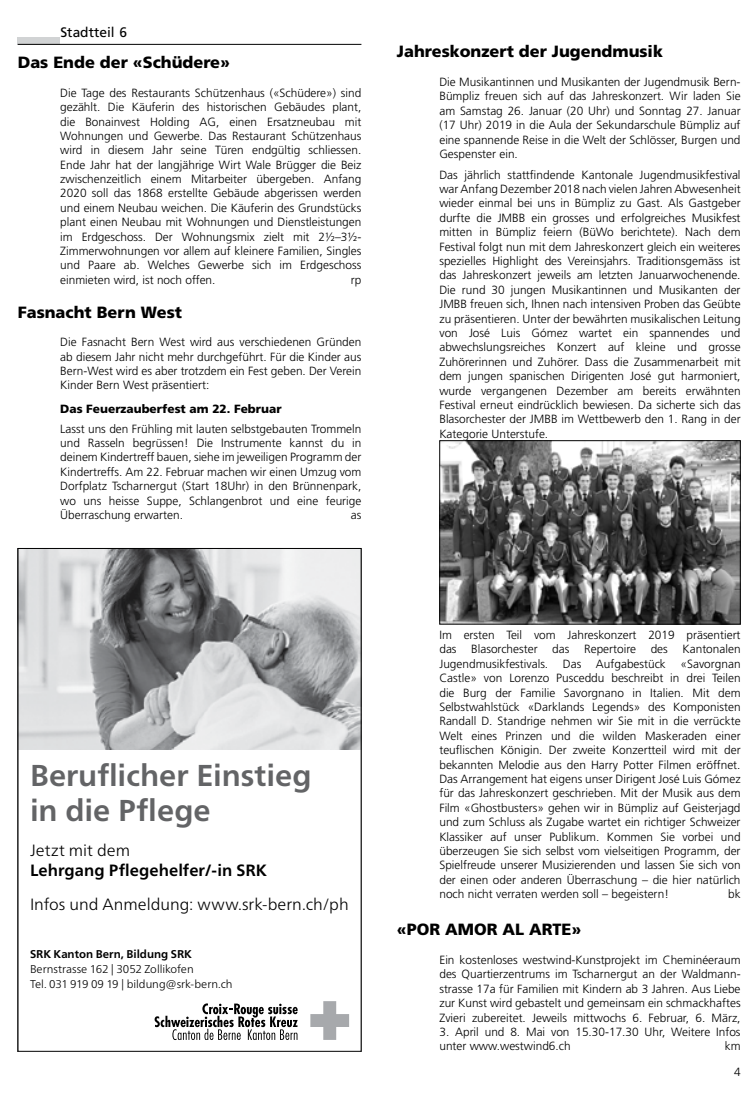
<style>
.page{position:relative;width:756px;height:1098px;background:#fff}
.page>*{position:absolute;margin:0;border:0;box-sizing:border-box;transform-origin:0 0}
.t1{font:700 30.12px/35.6px "Frutiger Neue LTW1 G";color:#636466}
.t2{font:300 16.38px "Frutiger Neue LTW1 G";color:#000}
.t3{font:700 16.38px "Frutiger Neue LTW1 G";letter-spacing:.005em;color:#000}
.t4{font:900 16.25px "Frutiger";color:#000}
.t5{font:13.75px "Frutiger";color:#000}
.t6{font:300 11.88px/14.4px "Frutiger";color:#000;text-align:justify}
.t7{font:900 11.88px "Frutiger";color:#000}
.t8{font:300 11.25px/15.1px "Frutiger Neue LTW1 G";letter-spacing:-.005em;color:#000}
.t9{font:700 11.25px "Frutiger Neue LTW1 G";color:#000}
</style>
<div class="page">
<div style="left:18px;top:37px;width:42px;height:7px;background:#d1d3d4"></div>
<hr style="left:18px;top:44px;width:343px;height:1px;background:#000">
<img style="left:441px;top:442px;width:298px;height:180px">
<div style="left:439px;top:440px;width:302px;height:184px;border:1px solid #000"></div>
<svg style="left:20px;top:550px;width:339px;height:490px"></svg>
<p class="t5" style="left:60px;top:24px;width:68px">Stadtteil 6</p>
<h3 class="t4" style="left:18px;top:52px;width:214px">Das Ende der «Schüdere»</h3>
<p class="t6" style="left:60px;top:86px;width:303px">Die Tage des Restaurants Schützenhaus («Schüdere») sind gezählt. Die Käuferin des historischen Gebäudes plant, die Bonainvest Holding AG, einen Ersatzneubau mit Wohnungen und Gewerbe. Das Restaurant Schützenhaus wird in diesem Jahr seine Türen endgültig schliessen.<br>Ende Jahr hat der langjährige Wirt Wale Brügger die Beiz zwischenzeitlich einem Mitarbeiter übergeben. Anfang 2020 soll das 1868 erstellte Gebäude abgerissen werden und einem Neubau weichen. Die Käuferin des Grundstücks plant einen Neubau mit Wohnungen und Dienstleistungen im Erdgeschoss. Der Wohnungsmix zielt mit 2½–3½- Zimmerwohnungen vor allem auf kleinere Familien, Singles und Paare ab. Welches Gewerbe sich im Erdgeschoss einmieten wird, ist noch offen.</p>
<p class="t6" style="left:351px;top:273px;width:12px">rp</p>
<h3 class="t4" style="left:18px;top:302px;width:166px">Fasnacht Bern West</h3>
<p class="t6" style="left:60px;top:335px;width:303px">Die Fasnacht Bern West wird aus verschiedenen Gründen ab diesem Jahr nicht mehr durchgeführt. Für die Kinder aus Bern-West wird es aber trotzdem ein Fest geben. Der Verein Kinder Bern West präsentiert:</p>
<p class="t7" style="left:60px;top:402px;width:223px">Das Feuerzauberfest am 22. Februar</p>
<p class="t6" style="left:60px;top:421px;width:303px">Lasst uns den Frühling mit lauten selbstgebauten Trommeln und Rasseln begrüssen! Die Instrumente kannst du in deinem Kindertreff bauen, siehe im jeweiligen Programm der Kindertreffs. Am 22. Februar machen wir einen Umzug vom Dorfplatz Tscharnergut (Start 18Uhr) in den Brünnenpark, wo uns heisse Suppe, Schlangenbrot und eine feurige Überraschung erwarten.</p>
<p class="t6" style="left:351px;top:507px;width:12px">as</p>
<h3 class="t4" style="left:397px;top:42px;width:268px">Jahreskonzert der Jugendmusik</h3>
<p class="t6" style="left:439px;top:75px;width:303px">Die Musikantinnen und Musikanten der Jugendmusik Bern-Bümpliz freuen sich auf das Jahreskonzert. Wir laden Sie am Samstag 26. Januar (20 Uhr) und Sonntag 27. Januar (17 Uhr) 2019 in die Aula der Sekundarschule Bümpliz auf eine spannende Reise in die Welt der Schlösser, Burgen und Gespenster ein.</p>
<p class="t6" style="left:439px;top:167px;width:303px">Das jährlich stattfindende Kantonale Jugendmusikfestival war Anfang Dezember 2018 nach vielen Jahren Abwesenheit wieder einmal bei uns in Bümpliz zu Gast. Als Gastgeber durfte die JMBB ein grosses und erfolgreiches Musikfest mitten in Bümpliz feiern (BüWo berichtete). Nach dem Festival folgt nun mit dem Jahreskonzert gleich ein weiteres spezielles Highlight des Vereinsjahrs. Traditionsgemäss ist das Jahreskonzert jeweils am letzten Januarwochenende.<br>Die rund 30 jungen Musikantinnen und Musikanten der JMBB freuen sich, Ihnen nach intensiven Proben das Geübte zu präsentieren. Unter der bewährten musikalischen Leitung von José Luis Gómez wartet ein spannendes und abwechslungsreiches Konzert auf kleine und grosse Zuhörerinnen und Zuhörer. Dass die Zusammenarbeit mit dem jungen spanischen Dirigenten José gut harmoniert, wurde vergangenen Dezember am bereits erwähnten Festival erneut eindrücklich bewiesen. Da sicherte sich das Blasorchester der JMBB im Wettbewerb den 1. Rang in der Kategorie Unterstufe.</p>
<h1 class="t1" style="left:30px;top:757px;width:283px">Beruflicher Einstieg in die Pflege</h1>
<h2 class="t2" style="left:30px;top:840px;width:102px">Jetzt mit dem</h2>
<h2 class="t3" style="left:30px;top:860px;width:238px">Lehrgang Pflegehelfer/-in SRK</h2>
<h2 class="t2" style="left:30px;top:894px;width:320px">Infos und Anmeldung: www.srk-bern.ch/ph</h2>
<p class="t9" style="left:30px;top:947px;width:163px">SRK Kanton Bern, Bildung SRK</p>
<p class="t8" style="left:30px;top:961px;width:204px">Bernstrasse 162 | 3052 Zollikofen<br>Tel. 031 919 09 19 | bildung@srk-bern.ch</p>
<p class="t6" style="left:439px;top:628px;width:303px">Im ersten Teil vom Jahreskonzert 2019 präsentiert das Blasorchester das Repertoire des Kantonalen Jugendmusikfestivals. Das Aufgabestück «Savorgnan Castle» von Lorenzo Pusceddu beschreibt in drei Teilen die Burg der Familie Savorgnano in Italien. Mit dem Selbstwahlstück «Darklands Legends» des Komponisten Randall D. Standrige nehmen wir Sie mit in die verrückte Welt eines Prinzen und die wilden Maskeraden einer teuflischen Königin. Der zweite Konzertteil wird mit der bekannten Melodie aus den Harry Potter Filmen eröffnet.<br>Das Arrangement hat eigens unser Dirigent José Luis Gómez für das Jahreskonzert geschrieben. Mit der Musik aus dem Film «Ghostbusters» gehen wir in Bümpliz auf Geisterjagd und zum Schluss als Zugabe wartet ein richtiger Schweizer Klassiker auf unser Publikum. Kommen Sie vorbei und überzeugen Sie sich selbst vom vielseitigen Programm, der Spielfreude unserer Musizierenden und lassen Sie sich von der einen oder anderen Überraschung – die hier natürlich noch nicht verraten werden soll – begeistern!</p>
<p class="t6" style="left:728px;top:886px;width:14px">bk</p>
<h3 class="t4" style="left:397px;top:919px;width:186px">«POR AMOR AL ARTE»</h3>
<p class="t6" style="left:439px;top:952px;width:303px">Ein kostenloses westwind-Kunstprojekt im Cheminéeraum des Quartierzentrums im Tscharnergut an der Waldmann&shy;strasse 17a für Familien mit Kindern ab 3 Jahren. Aus Liebe zur Kunst wird gebastelt und gemeinsam ein schmackhaftes Zvieri zubereitet. Jeweils mittwochs 6. Februar, 6. März,</p>
<p class="t6" style="left:439px;top:1024px;width:303px">3. April und 8. Mai von 15.30-17.30 Uhr, Weitere Infos unter www.westwind6.ch</p>
<p class="t6" style="left:725px;top:1039px;width:17px">km</p>
<p class="t6" style="left:734px;top:1064px;width:8px">4</p>
</div>
